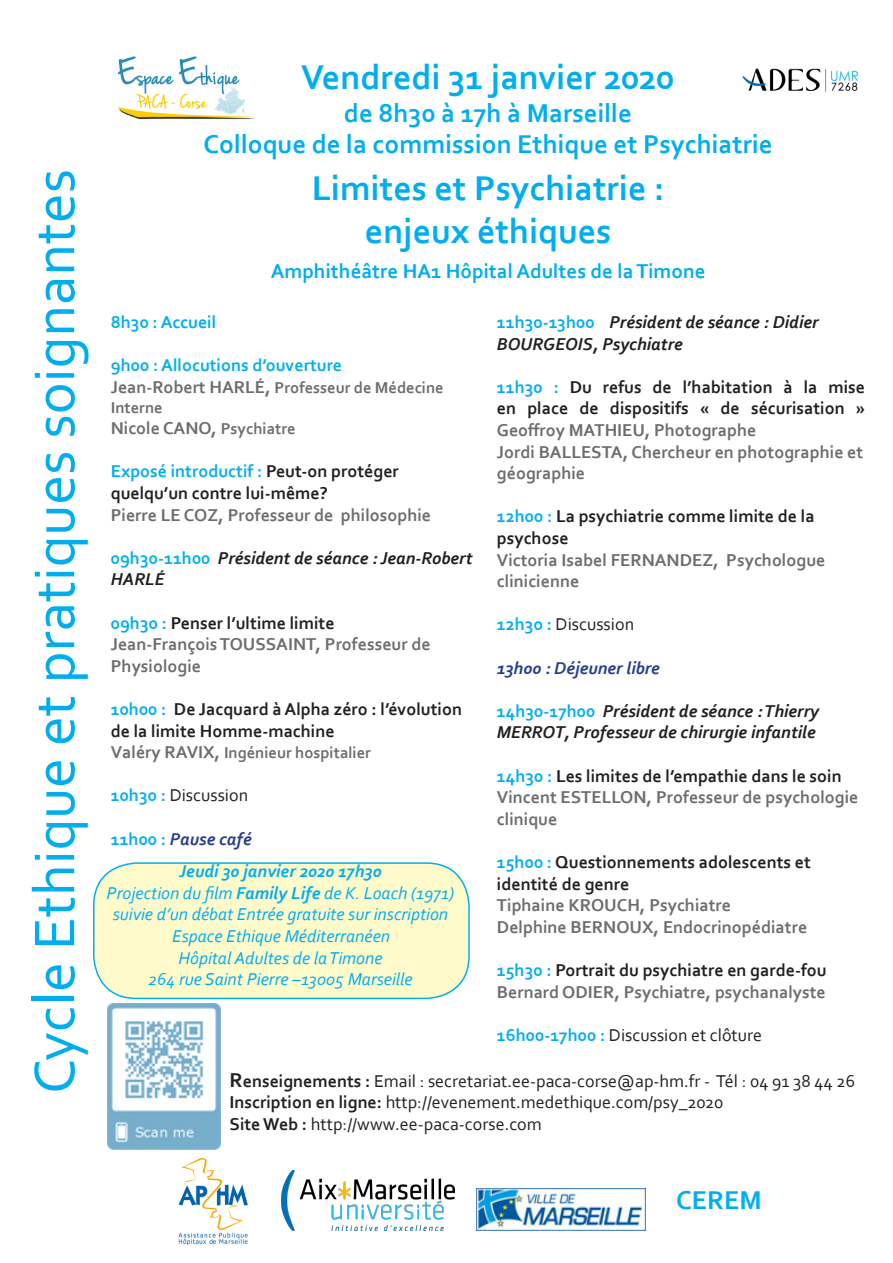
<style>
.page{position:relative;width:893px;height:1263px;background:#fff}
.page>*{position:absolute;margin:0;border:0;box-sizing:border-box;transform-origin:0 0}
.t1{font:60px "Corbel";color:#00aeef}
.t2{font:700 36px "Corbel";color:#00aeef}
.t3{font:700 27px "Corbel";color:#00aeef}
.t4{font:700 21px "Corbel";color:#00aeef}
.t5{font:700 18px/21.6px "Corbel";color:#6c6d70}
.t6{font:700 18px/21.6px "Corbel";color:#231f20}
.t7{font:18px "Corbel";color:#231f20}
.t8{font:italic 700 18px/21.6px "Corbel";color:#231f20}
.t9{font:italic 18px/21.6px "Corbel";color:#00aeef;text-align:center}
.t10{font:700 18px "Corbel";color:#00aeef}
.t11{font:italic 700 18px "Corbel";color:#253f8e}
.t12{font:italic 700 18px "Corbel";color:#00aeef}
.t13{font:700 16.5px/19.8px "Corbel";color:#6c6d70}
.s1{font-style:normal;color:#00aeef}
.s2{color:#00aeef}
.s3{font-weight:700;color:#00aeef}
.s4{color:#231f20}
.s5{font-size:18px}
.s6{font-size:16.5px}
.s7{font-weight:700}
.s8{font-weight:700;font-size:21px}
</style>
<div class="page">
<img style="left:117px;top:56px;width:138px;height:64px">
<img style="left:742px;top:68px;width:117px;height:24px">
<img style="left:178px;top:1158px;width:70px;height:88px">
<img style="left:281px;top:1171px;width:173px;height:59px">
<img style="left:476px;top:1188px;width:169px;height:42px">
<img style="left:108px;top:1003px;width:112px;height:147px">
<div style="left:94px;top:863px;width:375px;height:135px;background:#fffaca;border-radius:43px"></div>
<div style="left:93px;top:862px;width:377px;height:137px;border:2px solid #00aeef;border-radius:43px"></div>
<p class="t2" style="left:301px;top:55px;width:375px">Vendredi 31 janvier 2020</p>
<p class="t3" style="left:344px;top:96px;width:289px">de 8h30 à 17h à Marseille</p>
<p class="t3" style="left:203px;top:127px;width:571px">Colloque de la commission Ethique et Psychiatrie</p>
<p class="t1" style="left:17px;top:1094px;width:927px;rotate:-90deg">Cycle Ethique et pratiques soignantes</p>
<p class="t2" style="left:312px;top:165px;width:354px">Limites et Psychiatrie :</p>
<p class="t2" style="left:365px;top:209px;width:248px">enjeux éthiques</p>
<p class="t4" style="left:271px;top:258px;width:436px">Amphithéâtre HA1 Hôpital Adultes de la Timone</p>
<p class="t8" style="left:497px;top:311px;width:323px"><span class="s1">11h30-13h00</span> Président de séance : Didier<br>BOURGEOIS, Psychiatre</p>
<p class="t6" style="left:497px;top:375px;width:370px"><span class="s2">11h30 :</span> Du refus de l’habitation à la mise en place de dispositifs « de sécurisation »</p>
<p class="t5" style="left:497px;top:419px;width:261px">Geoffroy MATHIEU, Photographe</p>
<p class="t5" style="left:497px;top:440px;width:368px">Jordi BALLESTA, Chercheur en photographie et géographie</p>
<p class="t6" style="left:497px;top:505px;width:319px"><span class="s2">12h00 :</span> La psychiatrie comme limite de la psychose</p>
<p class="t5" style="left:497px;top:548px;width:330px">Victoria Isabel FERNANDEZ, Psychologue clinicienne</p>
<p class="t7" style="left:497px;top:613px;width:139px"><span class="s3">12h30 :</span> Discussion</p>
<p class="t11" style="left:497px;top:656px;width:165px">13h00 : Déjeuner libre</p>
<p class="t8" style="left:497px;top:699px;width:324px"><span class="s1">14h30-17h00</span> Président de séance : Thierry<br>MERROT, Professeur de chirurgie infantile</p>
<p class="t5" style="left:497px;top:764px;width:363px"><span class="s2">14h30 :</span> <span class="s4">Les limites de l’empathie dans le soin<br></span>Vincent ESTELLON, Professeur de psychologie clinique</p>
<p class="t6" style="left:497px;top:851px;width:315px"><span class="s2">15h00 :</span> Questionnements adolescents et identité de genre</p>
<p class="t5" style="left:497px;top:894px;width:236px">Tiphaine KROUCH, Psychiatre</p>
<p class="t5" style="left:497px;top:915px;width:312px">Delphine BERNOUX, Endocrinopédiatre</p>
<p class="t6" style="left:497px;top:959px;width:331px"><span class="s2">15h30 :</span> Portrait du psychiatre en garde-fou</p>
<p class="t5" style="left:497px;top:980px;width:330px">Bernard ODIER, Psychiatre, psychanalyste</p>
<p class="t7" style="left:497px;top:1024px;width:267px"><span class="s3">16h00-17h00 :</span> Discussion et clôture</p>
<p class="t10" style="left:111px;top:311px;width:107px">8h30 : Accueil</p>
<p class="t10" style="left:111px;top:354px;width:233px">9h00 : Allocutions d’ouverture</p>
<p class="t13" style="left:111px;top:377px;width:334px"><span class="s5">Jean-Robert HARLÉ,</span> Professeur de Médecine<br>Interne</p>
<p class="t5" style="left:111px;top:417px;width:186px">Nicole CANO, <span class="s6">Psychiatre</span></p>
<p class="t6" style="left:111px;top:460px;width:290px"><span class="s2">Exposé introductif :</span> Peut-on protéger quelqu’un contre lui-même?</p>
<p class="t5" style="left:111px;top:503px;width:322px">Pierre LE COZ, Professeur de philosophie</p>
<p class="t8" style="left:111px;top:546px;width:363px"><span class="s1">09h30-11h00</span> Président de séance : Jean-Robert<br>HARLÉ</p>
<p class="t6" style="left:111px;top:611px;width:225px"><span class="s2">09h30 :</span> Penser l’ultime limite</p>
<p class="t5" style="left:111px;top:633px;width:321px">Jean-François TOUSSAINT, Professeur de<br>Physiologie</p>
<p class="t6" style="left:111px;top:698px;width:353px"><span class="s2">10h00 :</span> De Jacquard à Alpha zéro : l’évolution de la limite Homme-machine</p>
<p class="t13" style="left:111px;top:742px;width:262px"><span class="s5">Valéry RAVIX,</span> Ingénieur hospitalier</p>
<p class="t7" style="left:111px;top:784px;width:139px"><span class="s3">10h30 :</span> Discussion</p>
<p class="t11" style="left:111px;top:827px;width:143px"><span class="s1">11h00 :</span> Pause café</p>
<p class="t12" style="left:179px;top:860px;width:204px">Jeudi 30 janvier 2020 17h30</p>
<p class="t9" style="left:107px;top:881px;width:349px">Projection du film <span class="s7">Family Life</span> de K. Loach (1971) suivie d’un débat Entrée gratuite sur inscription</p>
<p class="t9" style="left:172px;top:925px;width:219px">Espace Ethique Méditerranéen</p>
<p class="t9" style="left:178px;top:946px;width:206px">Hôpital Adultes de la Timone</p>
<p class="t9" style="left:148px;top:968px;width:266px">264 rue Saint Pierre –13005 Marseille</p>
<p class="t7" style="left:230px;top:1070px;width:627px"><span class="s8">R</span><span class="s7">enseignements :</span> Email : secretariat.ee-paca-corse@ap-hm.fr - Tél : 04 91 38 44 26</p>
<p class="t7" style="left:230px;top:1091px;width:495px"><span class="s7">Inscription en ligne:</span> http://evenement.medethique.com/psy_2020</p>
<p class="t7" style="left:230px;top:1113px;width:314px"><span class="s7">Site Web :</span> http://www.ee-paca-corse.com</p>
<p class="t3" style="left:676px;top:1183px;width:87px">CEREM</p>
</div>
